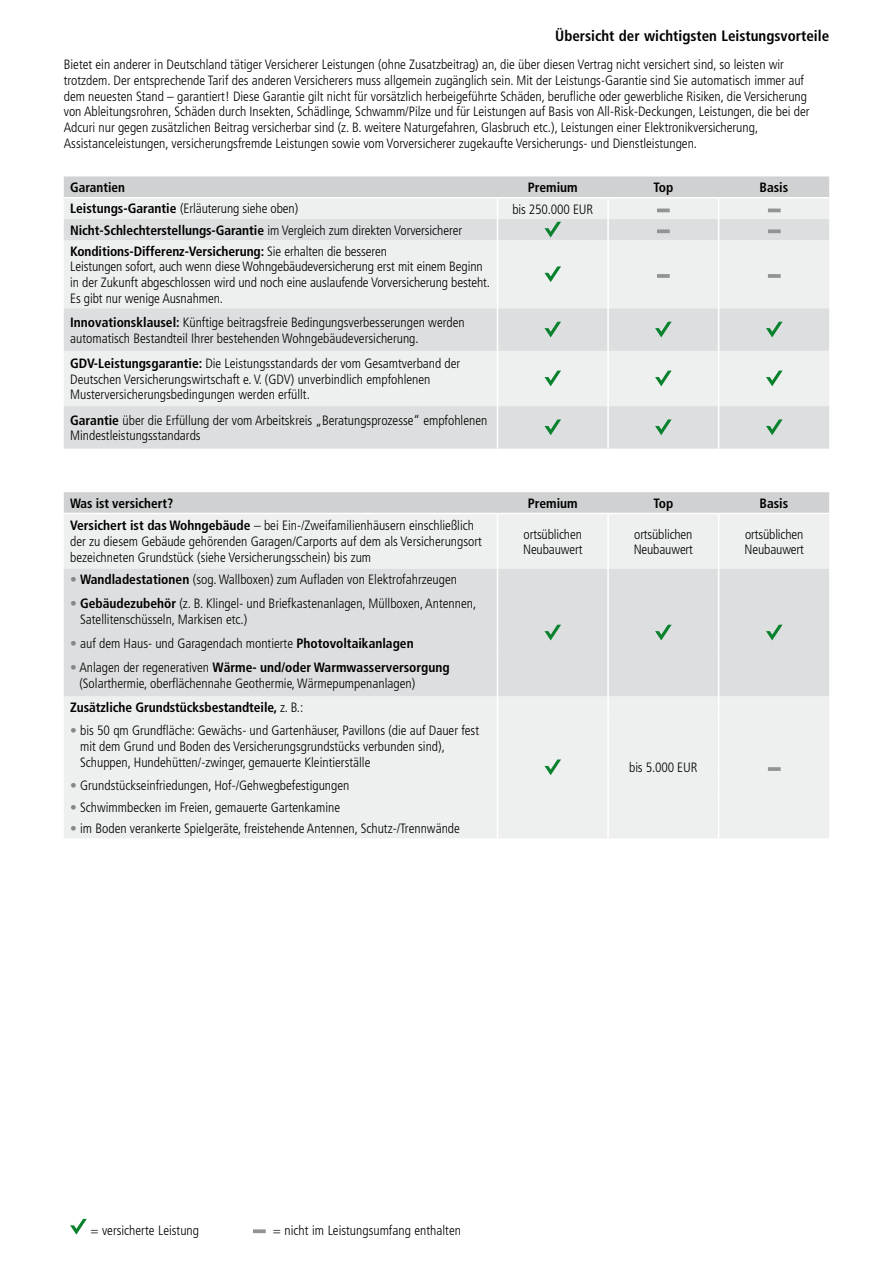
<style>
.page{position:relative;width:893px;height:1263px;background:#fff}
.page>*{position:absolute;margin:0;border:0;box-sizing:border-box;transform-origin:0 0}
.t1{font:700 condensed 15px "Frutiger";color:#000}
.t2{font:300 condensed 13.5px/15.8px "Frutiger";color:#000}
.t3{font:700 condensed 13.5px/21px "Frutiger";letter-spacing:-.005em;color:#000}
.s1{font-weight:700}
.s2{font-weight:300}
.s3{color:#868789}
</style>
<div class="page">
<svg style="left:64px;top:240px;width:765px;height:209px;fill:#eeefef"></svg>
<hr style="left:497px;top:240px;width:1px;height:68px;background:#fff">
<hr style="left:607px;top:240px;width:2px;height:68px;background:#fff">
<hr style="left:718px;top:240px;width:1px;height:68px;background:#fff">
<hr style="left:497px;top:308px;width:1px;height:43px;background:#fff">
<hr style="left:607px;top:308px;width:2px;height:43px;background:#fff">
<hr style="left:718px;top:308px;width:1px;height:43px;background:#fff">
<hr style="left:497px;top:351px;width:1px;height:55px;background:#fff">
<hr style="left:607px;top:351px;width:2px;height:55px;background:#fff">
<hr style="left:718px;top:351px;width:1px;height:55px;background:#fff">
<hr style="left:497px;top:406px;width:1px;height:43px;background:#fff">
<hr style="left:607px;top:406px;width:2px;height:43px;background:#fff">
<hr style="left:718px;top:406px;width:1px;height:43px;background:#fff">
<svg style="left:64px;top:176px;width:765px;height:64px"></svg>
<svg style="left:657px;top:229px;width:13px;height:4px"></svg>
<svg style="left:768px;top:229px;width:13px;height:4px"></svg>
<svg style="left:544px;top:266px;width:17px;height:16px"></svg>
<svg style="left:657px;top:274px;width:13px;height:4px"></svg>
<svg style="left:768px;top:274px;width:13px;height:4px"></svg>
<svg style="left:544px;top:322px;width:17px;height:15px"></svg>
<svg style="left:655px;top:322px;width:17px;height:15px"></svg>
<svg style="left:766px;top:322px;width:17px;height:15px"></svg>
<svg style="left:544px;top:371px;width:17px;height:15px"></svg>
<svg style="left:655px;top:371px;width:17px;height:15px"></svg>
<svg style="left:766px;top:371px;width:17px;height:15px"></svg>
<svg style="left:544px;top:419px;width:17px;height:16px"></svg>
<svg style="left:655px;top:419px;width:17px;height:16px"></svg>
<svg style="left:766px;top:419px;width:17px;height:16px"></svg>
<svg style="left:64px;top:492px;width:765px;height:21px"></svg>
<div style="left:64px;top:514px;width:765px;height:245px;background:#eeefef"></div>
<div style="left:64px;top:569px;width:765px;height:127px;background:#dddedf"></div>
<hr style="left:497px;top:514px;width:1px;height:55px;background:#fff">
<hr style="left:607px;top:514px;width:2px;height:55px;background:#fff">
<hr style="left:718px;top:514px;width:1px;height:55px;background:#fff">
<svg style="left:497px;top:569px;width:1px;height:21px"></svg>
<hr style="left:607px;top:569px;width:2px;height:21px;background:#fff">
<svg style="left:718px;top:569px;width:1px;height:21px"></svg>
<hr style="left:497px;top:590px;width:1px;height:42px;background:#fff">
<hr style="left:607px;top:590px;width:2px;height:42px;background:#fff">
<hr style="left:718px;top:590px;width:1px;height:42px;background:#fff">
<svg style="left:497px;top:632px;width:1px;height:22px"></svg>
<hr style="left:607px;top:632px;width:2px;height:22px;background:#fff">
<svg style="left:718px;top:632px;width:1px;height:22px"></svg>
<hr style="left:497px;top:654px;width:1px;height:42px;background:#fff">
<hr style="left:607px;top:654px;width:2px;height:42px;background:#fff">
<hr style="left:718px;top:654px;width:1px;height:42px;background:#fff">
<svg style="left:497px;top:696px;width:1px;height:22px"></svg>
<hr style="left:607px;top:696px;width:2px;height:22px;background:#fff">
<svg style="left:718px;top:696px;width:1px;height:22px"></svg>
<hr style="left:497px;top:718px;width:1px;height:56px;background:#fff">
<hr style="left:607px;top:718px;width:2px;height:56px;background:#fff">
<hr style="left:718px;top:718px;width:1px;height:56px;background:#fff">
<svg style="left:544px;top:625px;width:17px;height:15px"></svg>
<svg style="left:655px;top:625px;width:17px;height:15px"></svg>
<svg style="left:766px;top:625px;width:17px;height:15px"></svg>
<div style="left:64px;top:759px;width:765px;height:79px;background:#eeefef"></div>
<svg style="left:70px;top:1219px;width:17px;height:15px"></svg>
<svg style="left:253px;top:1229px;width:13px;height:4px"></svg>
<p class="t1" style="left:555px;top:29px;width:275px">Übersicht der wichtigsten Leistungsvorteile</p>
<p class="t2" style="left:64px;top:58px;width:747px">Bietet ein anderer in Deutschland tätiger Versicherer Leistungen (ohne Zusatzbeitrag) an, die über diesen Vertrag nicht versichert sind, so leisten wir trotzdem. Der entsprechende Tarif des anderen Versicherers muss allgemein zugänglich sein. Mit der Leistungs-Garantie sind Sie automatisch immer auf dem neuesten Stand – garantiert! Diese Garantie gilt nicht für vorsätzlich herbeigeführte Schäden, berufliche oder gewerbliche Risiken, die Versicherung von Ableitungsrohren, Schäden durch Insekten, Schädlinge, Schwamm/Pilze und für Leistungen auf Basis von All-Risk-Deckungen, Leistungen, die bei der Adcuri nur gegen zusätzlichen Beitrag versicherbar sind (z. B. weitere Naturgefahren, Glasbruch etc.), Leistungen einer Elektronikversicherung, Assistanceleistungen, versicherungsfremde Leistungen sowie vom Vorversicherer zugekaufte Versicherungs- und Dienstleistungen.</p>
<p class="t3" style="left:70px;top:178px;width:56px">Garantien</p>
<p class="t3" style="left:528px;top:178px;width:51px">Premium</p>
<p class="t3" style="left:653px;top:178px;width:21px">Top</p>
<p class="t3" style="left:759px;top:178px;width:30px">Basis</p>
<p class="t2" style="left:70px;top:202px;width:230px"><span class="s1">Leistungs-Garantie</span> (Erläuterung siehe oben)</p>
<p class="t2" style="left:512px;top:202px;width:82px">bis 250.000 EUR</p>
<p class="t3" style="left:70px;top:221px;width:393px">Nicht-Schlechterstellungs-Garantie <span class="s2">im Vergleich zum direkten Vorversicherer<br></span>Konditions-Differenz-Versicherung: <span class="s2">Sie erhalten die besseren</span></p>
<p class="t2" style="left:70px;top:260px;width:422px">Leistungen sofort, auch wenn diese Wohngebäudeversicherung erst mit einem Beginn in der Zukunft abgeschlossen wird und noch eine auslaufende Vorversicherung besteht.<br>Es gibt nur wenige Ausnahmen.</p>
<p class="t2" style="left:70px;top:315px;width:396px"><span class="s1">Innovationsklausel:</span> Künftige beitragsfreie Bedingungsverbesserungen werden automatisch Bestandteil Ihrer bestehenden Wohngebäudeversicherung.</p>
<p class="t2" style="left:70px;top:356px;width:392px"><span class="s1">GDV-Leistungsgarantie:</span> Die Leistungsstandards der vom Gesamtverband der<br>Deutschen Versicherungswirtschaft e. V. (GDV) unverbindlich empfohlenen<br>Musterversicherungsbedingungen werden erfüllt.</p>
<p class="t2" style="left:70px;top:413px;width:419px"><span class="s1">Garantie</span> über die Erfüllung der vom Arbeitskreis „Beratungsprozesse“ empfohlenen<br>Mindestleistungsstandards</p>
<p class="t3" style="left:70px;top:494px;width:104px">Was ist versichert?</p>
<p class="t3" style="left:528px;top:493px;width:51px">Premium</p>
<p class="t3" style="left:653px;top:493px;width:21px">Top</p>
<p class="t3" style="left:759px;top:493px;width:30px">Basis</p>
<p class="t2" style="left:70px;top:519px;width:413px"><span class="s1">Versichert ist das Wohngebäude</span> – bei Ein-/Zweifamilienhäusern einschließlich der zu diesem Gebäude gehörenden Garagen/Carports auf dem als Versicherungsort bezeichneten Grundstück (siehe Versicherungsschein) bis zum</p>
<p class="t2" style="left:523px;top:527px;width:61px">ortsüblichen<br>Neubauwert</p>
<p class="t2" style="left:634px;top:527px;width:61px">ortsüblichen<br>Neubauwert</p>
<p class="t2" style="left:745px;top:527px;width:61px">ortsüblichen<br>Neubauwert</p>
<p class="t2" style="left:70px;top:573px;width:388px"><span class="s3">•</span> <span class="s1">Wandladestationen</span> (sog. Wallboxen) zum Aufladen von Elektrofahrzeugen</p>
<p class="t2" style="left:80px;top:597px;width:398px;text-indent:-10px"><span class="s3">•</span> <span class="s1">Gebäudezubehör</span> (z. B. Klingel- und Briefkastenanlagen, Müllboxen, Antennen,<br>Satellitenschüsseln, Markisen etc.)</p>
<p class="t2" style="left:70px;top:637px;width:345px"><span class="s3">•</span> auf dem Haus- und Garagendach montierte <span class="s1">Photovoltaikanlagen</span></p>
<p class="t2" style="left:79px;top:661px;width:372px;text-indent:-9px"><span class="s3">•</span> Anlagen der regenerativen <span class="s1">Wärme- und/oder Warmwasserversorgung </span>(Solarthermie, oberflächennahe Geothermie, Wärmepumpenanlagen)</p>
<p class="t3" style="left:70px;top:698px;width:235px">Zusätzliche Grundstücksbestandteile, <span class="s2">z. B.:</span></p>
<p class="t2" style="left:80px;top:724px;width:400px;text-indent:-10px"><span class="s3">•</span> bis 50 qm Grundfläche: Gewächs- und Gartenhäuser, Pavillons (die auf Dauer fest mit dem Grund und Boden des Versicherungsgrundstücks verbunden sind),<br>Schuppen, Hundehütten/-zwinger, gemauerte Kleintierställe</p>
<p class="t2" style="left:70px;top:779px;width:281px"><span class="s3">•</span> Grundstückseinfriedungen, Hof-/Gehwegbefestigungen</p>
<p class="t2" style="left:70px;top:800px;width:272px"><span class="s3">•</span> Schwimmbecken im Freien, gemauerte Gartenkamine</p>
<p class="t2" style="left:70px;top:821px;width:391px"><span class="s3">•</span> im Boden verankerte Spielgeräte, freistehende Antennen, Schutz-/Trennwände</p>
<p class="t2" style="left:629px;top:761px;width:70px">bis 5.000 EUR</p>
<p class="t2" style="left:90px;top:1223px;width:110px">= versicherte Leistung</p>
<p class="t2" style="left:273px;top:1223px;width:190px">= nicht im Leistungsumfang enthalten</p>
</div>
